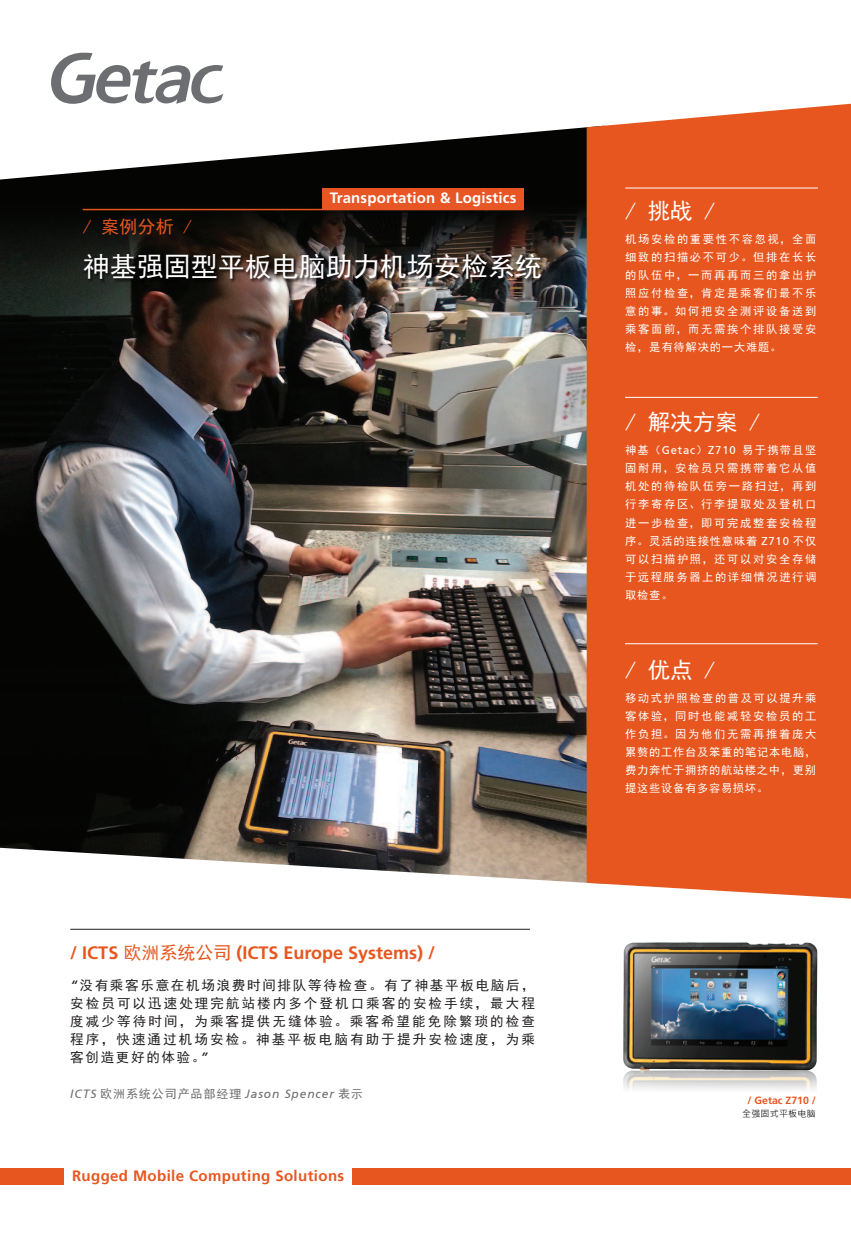
<style>
.page{position:relative;width:851px;height:1234px;background:#fff}
.page>*{position:absolute;margin:0;border:0;box-sizing:border-box;transform-origin:0 0}
.t1{font:27px "Sim Hei";color:#fff}
.t2{font:22.5px "Sim Hei";color:#fff}
.t3{font:700 18px "Frutiger";color:#e7561f}
.t4{font:18px "Sim Hei";color:#e7561f}
.t5{font:700 15px "Frutiger 65";letter-spacing:.025em;color:#e7561f}
.t6{font:700 15px "Frutiger";letter-spacing:.01em;color:#fff}
.t7{font:13.5px/18px "Sim Hei";letter-spacing:.16em;color:#231f20;text-align:justify}
.t8{font:italic 12px "Frutiger 56";letter-spacing:.075em;color:#6c6d70}
.t9{font:11.25px/18px "Sim Hei";letter-spacing:.14em;color:#fff;text-align:justify}
.t10{font:700 10.5px "Frutiger";color:#e7561f}
.t11{font:9px "Microsoft Jheng Hei";letter-spacing:.025em;color:#030303}
.s1{font-family:"Sim Hei";font-weight:400}
.s2{font-family:"Frutiger 56";font-style:italic}
.s3{font-family:"Sim Hei";font-style:normal}
.s4{font-family:"Frutiger 55 Roman"}
</style>
<div class="page">
<img style="left:0;top:127px;width:586px;height:756px">
<div style="left:586px;top:104px;width:264px;height:794px;background:#e7561f"></div>
<img style="left:623px;top:942px;width:195px;height:148px">
<div style="left:0;top:1167px;width:64px;height:16px;background:#e7561f"></div>
<div style="left:353px;top:1167px;width:497px;height:16px;background:#e7561f"></div>
<hr style="left:70px;top:928px;width:460px;height:1px;background:#231f20">
<svg style="left:51px;top:53px;width:172px;height:51px"></svg>
<img style="left:80px;top:251px;width:467px;height:35px">
<hr style="left:83px;top:209px;width:440px;height:1px;background:#e6551f">
<div style="left:322px;top:187px;width:201px;height:22px;background:#e75624"></div>
<hr style="left:625px;top:188px;width:192px;height:1px;background:#fff">
<hr style="left:625px;top:397px;width:192px;height:1px;background:#fff">
<hr style="left:625px;top:643px;width:192px;height:1px;background:#fff">
<h3 class="t4" style="left:83px;top:217px;width:111px">/ 案例分析 /</h3>
<h3 class="t6" style="left:329px;top:189px;width:188px">Transportation &amp; Logistics</h3>
<h1 class="t1" style="left:83px;top:253px;width:461px">神基强固型平板电脑助力机场安检系统</h1>
<h3 class="t3" style="left:70px;top:941px;width:366px">/ ICTS <span class="s1">欧洲系统公司</span> (ICTS Europe Systems) /</h3>
<p class="t7" style="left:70px;top:976px;width:466px"><span class="s2">“</span>没有乘客乐意在机场浪费时间排队等待检查。有了神基平板电脑后，安检员可以迅速处理完航站楼内多个登机口乘客的安检手续，最大程度减少等待时间，为乘客提供无缝体验。乘客希望能免除繁琐的检查程序，快速通过机场安检。神基平板电脑有助于提升安检速度，为乘客创造更好的体验。<span class="s2">”</span></p>
<p class="t8" style="left:70px;top:1086px;width:294px">ICTS <span class="s3">欧洲系统公司产品部经理</span> Jason Spencer <span class="s3">表示</span></p>
<h3 class="t5" style="left:72px;top:1166px;width:274px">Rugged Mobile Computing Solutions</h3>
<h2 class="t2" style="left:625px;top:199px;width:91px">/ 挑战 /</h2>
<p class="t9" style="left:625px;top:230px;width:193px">机场安检的重要性不容忽视，全面细致的扫描必不可少。但排在长长的队伍中，一而再再而三的拿出护照应付检查，肯定是乘客们最不乐意的事。如何把安全测评设备送到乘客面前，而无需挨个排队接受安检，是有待解决的一大难题。</p>
<h2 class="t2" style="left:625px;top:410px;width:136px">/ 解决方案 /</h2>
<p class="t9" style="left:625px;top:441px;width:193px">神基（<span class="s4">Getac</span>）<span class="s4">Z710</span> 易于携带且坚固耐用，安检员只需携带着它从值机处的待检队伍旁一路扫过，再到行李寄存区、行李提取处及登机口进一步检查，即可完成整套安检程序。灵活的连接性意味着 <span class="s4">Z710</span> 不仅可以扫描护照，还可以对安全存储于远程服务器上的详细情况进行调取检查。</p>
<h2 class="t2" style="left:625px;top:658px;width:91px">/ 优点 /</h2>
<p class="t9" style="left:625px;top:689px;width:193px">移动式护照检查的普及可以提升乘客体验，同时也能减轻安检员的工作负担。因为他们无需再推着庞大累赘的工作台及笨重的笔记本电脑，费力奔忙于拥挤的航站楼之中，更别提这些设备有多容易损坏。</p>
<p class="t10" style="left:747px;top:1093px;width:70px">/ Getac Z710 /</p>
<p class="t11" style="left:742px;top:1108px;width:75px">全强固式平板电脑</p>
</div>
